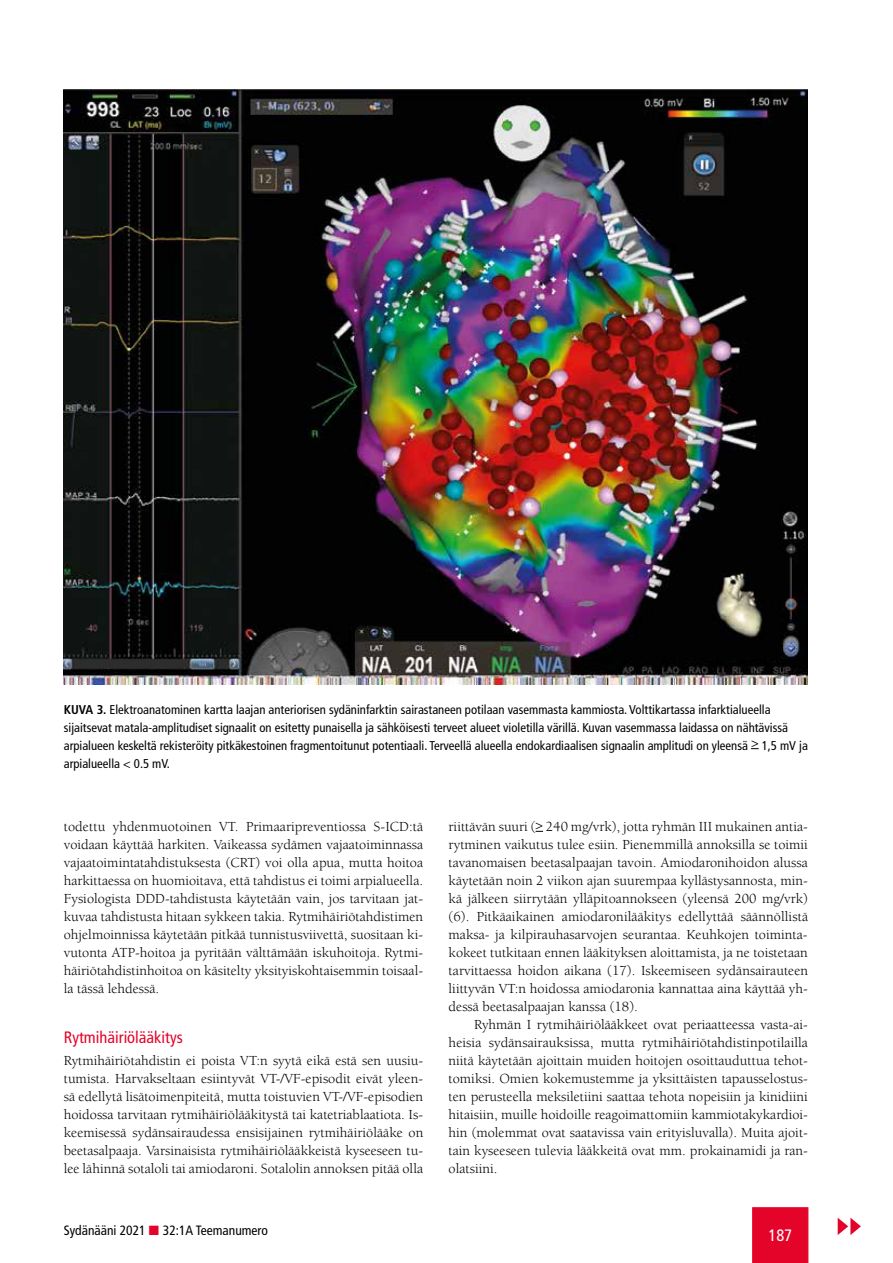
<style>
.page{position:relative;width:893px;height:1263px;background:#fff}
.page>*{position:absolute;margin:0;border:0;box-sizing:border-box;transform-origin:0 0}
.t1{font:condensed 16.5px "Frutiger";color:#e40429}
.t2{font:condensed 16.5px "Frutiger";color:#fff}
.t3{font:14.25px/18px "Berkeley";color:#000;text-align:justify}
.t4{font:condensed 13.5px "Frutiger";color:#000}
.t5{font:condensed 12.75px/18px "Frutiger";color:#000}
.s1{font-weight:700}
.s2{color:#e40429}
</style>
<div class="page">
<div style="left:753px;top:1208px;width:55px;height:55px;background:#e40429"></div>
<svg style="left:838px;top:1218px;width:23px;height:17px"></svg>
<img style="left:64px;top:89px;width:744px;height:596px">
<p class="t5" style="left:64px;top:700px;width:746px"><span class="s1">KUVA 3.</span> Elektroanatominen kartta laajan anteriorisen sydäninfarktin sairastaneen potilaan vasemmasta kammiosta. Volttikartassa infarktialueella sijaitsevat matala-amplitudiset signaalit on esitetty punaisella ja sähköisesti terveet alueet violetilla värillä. Kuvan vasemmassa laidassa on nähtävissä arpialueen keskeltä rekisteröity pitkäkestoinen fragmentoitunut potentiaali. Terveellä alueella endokardiaalisen signaalin amplitudi on yleensä &gt; 1,5 mV ja arpialueella &lt; 0.5 mV.</p>
<p class="t3" style="left:64px;top:818px;width:361px">todettu yhdenmuotoinen VT. Primaaripreventiossa S-ICD:tä voidaan käyttää harkiten. Vaikeassa sydämen vajaatoiminnassa vajaatoimintatahdistuksesta (CRT) voi olla apua, mutta hoitoa harkittaessa on huomioitava, että tahdistus ei toimi arpialueella.<br>Fysiologista DDD-tahdistusta käytetään vain, jos tarvitaan jat&shy;kuvaa tahdistusta hitaan sykkeen takia. Rytmihäiriötahdistimen ohjelmoinnissa käytetään pitkää tunnistusviivettä, suositaan ki&shy;vutonta ATP-hoitoa ja pyritään välttämään iskuhoitoja. Rytmi&shy;häiriötahdistinhoitoa on käsitelty yksityiskohtaisemmin toisaal&shy;la tässä lehdessä.</p>
<p class="t1" style="left:64px;top:1027px;width:121px">Rytmihäiriölääkitys</p>
<p class="t3" style="left:64px;top:1052px;width:361px">Rytmihäiriötahdistin ei poista VT:n syytä eikä estä sen uusiu&shy;tumista. Harvakseltaan esiintyvät VT-/VF-episodit eivät yleen&shy;sä edellytä lisätoimenpiteitä, mutta toistuvien VT-/VF-episodien hoidossa tarvitaan rytmihäiriölääkitystä tai katetriablaatiota. Is&shy;keemisessä sydänsairaudessa ensisijainen rytmihäiriölääke on beetasalpaaja. Varsinaisista rytmihäiriölääkkeistä kyseeseen tu&shy;lee lähinnä sotaloli tai amiodaroni. Sotalolin annoksen pitää olla</p>
<p class="t4" style="left:64px;top:1222px;width:206px">Sydänääni 2021 <span class="s2">■</span> 32:1A Teemanumero</p>
<p class="t3" style="left:449px;top:818px;width:361px">riittävän suuri (&gt; 240 mg/vrk), jotta ryhmän III mukainen antia&shy;rytminen vaikutus tulee esiin. Pienemmillä annoksilla se toimii tavanomaisen beetasalpaajan tavoin. Amiodaronihoidon alussa käytetään noin 2 viikon ajan suurempaa kyllästysannosta, min&shy;kä jälkeen siirrytään ylläpitoannokseen (yleensä 200 mg/vrk) (6). Pitkäaikainen amiodaronilääkitys edellyttää säännöllistä maksa- ja kilpirauhasarvojen seurantaa. Keuhkojen toiminta&shy;kokeet tutkitaan ennen lääkityksen aloittamista, ja ne toistetaan tarvittaessa hoidon aikana (17). Iskeemiseen sydänsairauteen liittyvän VT:n hoidossa amiodaronia kannattaa aina käyttää yh&shy;dessä beetasalpaajan kanssa (18).</p>
<p class="t3" style="left:449px;top:1016px;width:361px;text-indent:26px">Ryhmän I rytmihäiriölääkkeet ovat periaatteessa vasta-ai&shy;heisia sydänsairauksissa, mutta rytmihäiriötahdistinpotilailla niitä käytetään ajoittain muiden hoitojen osoittauduttua tehot&shy;tomiksi. Omien kokemustemme ja yksittäisten tapausselostus&shy;ten perusteella meksiletiini saattaa tehota nopeisiin ja kinidiini hitaisiin, muille hoidoille reagoimattomiin kammiotakykardioi&shy;hin (molemmat ovat saatavissa vain erityisluvalla). Muita ajoit&shy;tain kyseeseen tulevia lääkkeitä ovat mm. prokainamidi ja ran&shy;olatsiini.</p>
<p class="t2" style="left:768px;top:1226px;width:25px">187</p>
</div>
